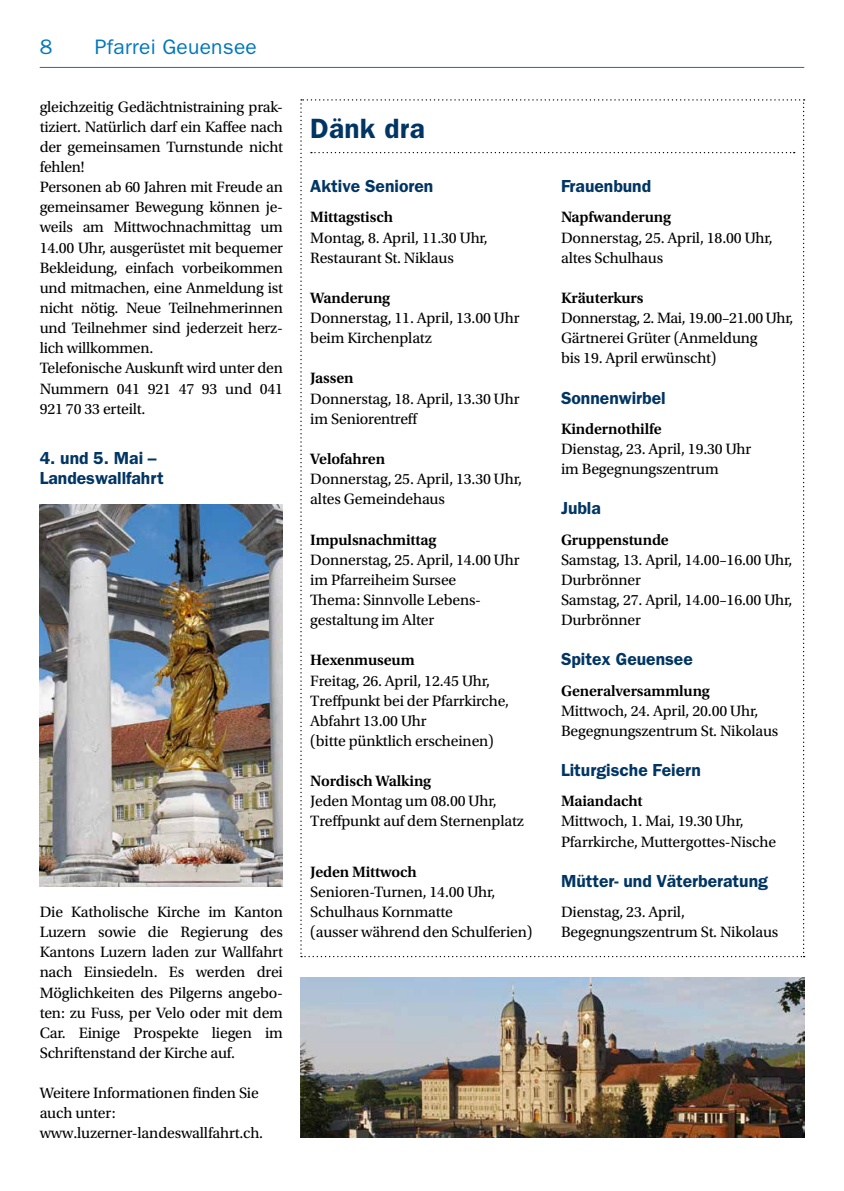
<style>
.page{position:relative;width:844px;height:1191px;background:#fff}
.page>*{position:absolute;margin:0;border:0;box-sizing:border-box;transform-origin:0 0}
.t1{font:600 28px "ITC Franklin Gothic Std";letter-spacing:.01em;color:#003564}
.t2{font:21px "ITC Franklin Gothic Std";letter-spacing:.01em;color:#0077be}
.t3{font:600 17.5px/20.1px "ITC Franklin Gothic Std";color:#003564}
.t4{font:15.75px/20.1px "Utopia Std";letter-spacing:-.01em;color:#000}
.t5{font:600 15.75px "Utopia Std";letter-spacing:-.01em;color:#000}
</style>
<div class="page">
<hr style="left:40px;top:67px;width:764px;height:1px;background:#0077be">
<svg style="left:300px;top:99px;width:504px;height:858px"></svg>
<img style="left:40px;top:504px;width:243px;height:382px">
<img style="left:300px;top:977px;width:504px;height:160px">
<h2 class="t2" style="left:40px;top:35px;width:14px">8</h2>
<h2 class="t2" style="left:95px;top:35px;width:163px">Pfarrei Geuensee</h2>
<p class="t4" style="left:40px;top:97px;width:245px">gleichzeitig Gedächtnistraining prak&shy;tiziert. Natürlich darf ein Kaffee nach der gemeinsamen Turnstunde nicht fehlen!<br>Personen ab 60 Jahren mit Freude an gemeinsamer Bewegung können je&shy;weils am Mittwochnachmittag um<br>14.00 Uhr, ausgerüstet mit bequemer<br>Bekleidung, einfach vorbeikommen und mitmachen, eine Anmeldung ist nicht nötig. Neue Teilnehmerinnen und Teilnehmer sind jederzeit herz&shy;lich willkommen.<br>Telefonische Auskunft wird unter den<br>Nummern 041 921 47 93 und 041<br>921 70 33 erteilt.</p>
<p class="t3" style="left:40px;top:448px;width:126px">4. und 5. Mai –<br>Landeswallfahrt</p>
<p class="t4" style="left:40px;top:902px;width:245px;text-align:justify">Die Katholische Kirche im Kanton Luzern sowie die Regierung des Kantons Luzern laden zur Wallfahrt nach Einsiedeln. Es werden drei Möglichkeiten des Pilgerns angebo&shy;ten: zu Fuss, per Velo oder mit dem Car. Einige Prospekte liegen im Schriftenstand der Kirche auf.</p>
<p class="t4" style="left:40px;top:1083px;width:225px">Weitere Informationen finden Sie auch unter: www.luzerner-landeswallfahrt.ch.</p>
<h1 class="t1" style="left:310px;top:111px;width:116px">Dänk dra</h1>
<p class="t3" style="left:310px;top:176px;width:125px">Aktive Senioren</p>
<p class="t5" style="left:310px;top:208px;width:84px">Mittagstisch</p>
<p class="t4" style="left:310px;top:228px;width:179px">Montag, 8. April, 11.30 Uhr,<br>Restaurant St. Niklaus</p>
<p class="t5" style="left:310px;top:289px;width:81px">Wanderung</p>
<p class="t4" style="left:310px;top:308px;width:211px">Donnerstag, 11. April, 13.00 Uhr beim Kirchenplatz</p>
<p class="t5" style="left:310px;top:369px;width:45px">Jassen</p>
<p class="t4" style="left:310px;top:389px;width:211px">Donnerstag, 18. April, 13.30 Uhr im Seniorentreff</p>
<p class="t5" style="left:310px;top:450px;width:76px">Velofahren</p>
<p class="t4" style="left:310px;top:469px;width:213px">Donnerstag, 25. April, 13.30 Uhr, altes Gemeindehaus</p>
<p class="t5" style="left:310px;top:530px;width:127px">Impulsnachmittag</p>
<p class="t4" style="left:310px;top:550px;width:211px">Donnerstag, 25. April, 14.00 Uhr im Pfarreiheim Sursee<br>Thema: Sinnvolle Lebens&shy;gestaltung im Alter</p>
<p class="t5" style="left:310px;top:651px;width:106px">Hexenmuseum</p>
<p class="t4" style="left:310px;top:670px;width:200px">Freitag, 26. April, 12.45 Uhr,<br>Treffpunkt bei der Pfarrkirche,<br>Abfahrt 13.00 Uhr<br>(bitte pünktlich erscheinen)</p>
<p class="t5" style="left:310px;top:772px;width:122px">Nordisch Walking</p>
<p class="t4" style="left:310px;top:791px;width:215px">Jeden Montag um 08.00 Uhr,<br>Treffpunkt auf dem Sternenplatz</p>
<p class="t5" style="left:310px;top:862px;width:108px">Jeden Mittwoch</p>
<p class="t4" style="left:310px;top:882px;width:223px">Senioren-Turnen, 14.00 Uhr,<br>Schulhaus Kornmatte<br>(ausser während den Schulferien)</p>
<p class="t3" style="left:561px;top:176px;width:92px">Frauenbund</p>
<p class="t5" style="left:561px;top:208px;width:111px">Napfwanderung</p>
<p class="t4" style="left:561px;top:228px;width:213px">Donnerstag, 25. April, 18.00 Uhr, altes Schulhaus</p>
<p class="t5" style="left:561px;top:289px;width:84px">Kräuterkurs</p>
<p class="t4" style="left:561px;top:308px;width:234px">Donnerstag, 2. Mai, 19.00–21.00 Uhr,<br>Gärtnerei Grüter (Anmeldung<br>bis 19. April erwünscht)</p>
<p class="t3" style="left:561px;top:387px;width:106px">Sonnenwirbel</p>
<p class="t5" style="left:561px;top:420px;width:102px">Kindernothilfe</p>
<p class="t4" style="left:561px;top:439px;width:192px">Dienstag, 23. April, 19.30 Uhr im Begegnungszentrum</p>
<p class="t3" style="left:561px;top:498px;width:41px">Jubla</p>
<p class="t5" style="left:561px;top:530px;width:109px">Gruppenstunde</p>
<p class="t4" style="left:561px;top:550px;width:233px">Samstag, 13. April, 14.00–16.00 Uhr,<br>Durbrönner<br>Samstag, 27. April, 14.00–16.00 Uhr,<br>Durbrönner</p>
<p class="t3" style="left:561px;top:649px;width:133px">Spitex Geuensee</p>
<p class="t5" style="left:561px;top:681px;width:150px">Generalversammlung</p>
<p class="t4" style="left:561px;top:700px;width:219px">Mittwoch, 24. April, 20.00 Uhr,<br>Begegnungszentrum St. Nikolaus</p>
<p class="t3" style="left:561px;top:760px;width:141px">Liturgische Feiern</p>
<p class="t5" style="left:561px;top:792px;width:83px">Maiandacht</p>
<p class="t4" style="left:561px;top:811px;width:216px">Mittwoch, 1. Mai, 19.30 Uhr,<br>Pfarrkirche, Muttergottes-Nische</p>
<p class="t3" style="left:561px;top:870px;width:208px">Mütter- und Väterberatung</p>
<p class="t4" style="left:561px;top:902px;width:219px">Dienstag, 23. April,<br>Begegnungszentrum St. Nikolaus</p>
</div>
